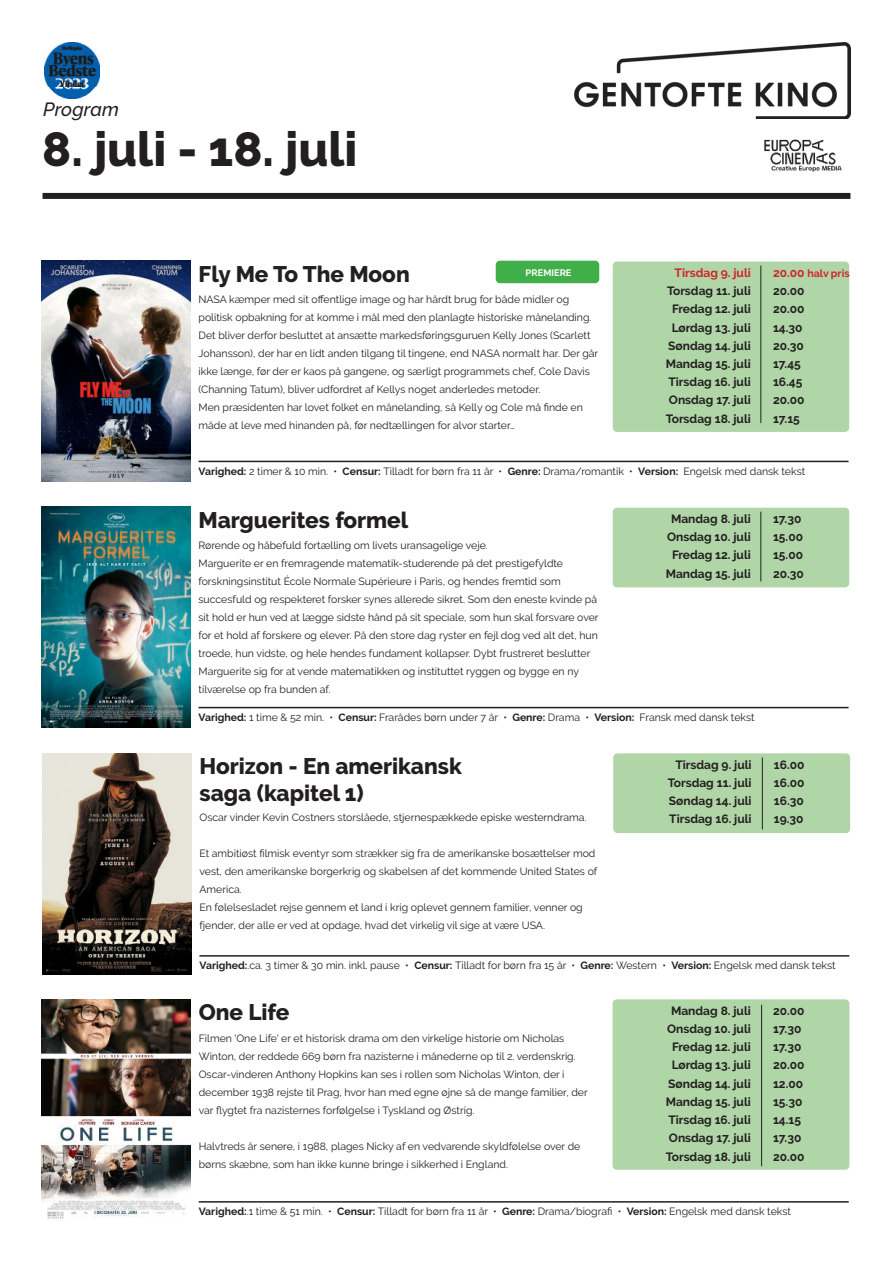
<style>
.page{position:relative;width:893px;height:1263px;background:#fff}
.page>*{position:absolute;margin:0;border:0;box-sizing:border-box;transform-origin:0 0}
.t1{font:800 48px "Raleway";color:#231f20}
.t2{font:800 22.5px/27px "Raleway";color:#231f20}
.t3{font:italic 500 19.05px "Raleway";color:#231f20}
.t4{font:700 12px/18.3px "Raleway";color:#231f20}
.t5{font:700 12px "Raleway";color:#d1232a}
.t6{font:10.5px/18px "Raleway";color:#231f20}
.t7{font:700 10.5px "Raleway";color:#d1232a}
.t8{font:700 9.3px "Raleway";color:#fff}
.s1{font-size:12px}
.s2{font-weight:700}
</style>
<div class="page">
<img style="left:574px;top:43px;width:276px;height:76px">
<div style="left:43px;top:193px;width:807px;height:6px;background:#231f20"></div>
<img style="left:764px;top:139px;width:78px;height:33px">
<img style="left:44px;top:43px;width:56px;height:55px">
<div style="left:612px;top:999px;width:237px;height:171px;background:#b0d5a7;border-radius:4px"></div>
<hr style="left:761px;top:1005px;width:1px;height:161px;background:#231f20">
<img style="left:41px;top:999px;width:150px;height:220px">
<hr style="left:199px;top:1201px;width:650px;height:1px;background:#231f20">
<div style="left:613px;top:753px;width:237px;height:80px;background:#b0d5a7;border-radius:4px"></div>
<hr style="left:762px;top:757px;width:1px;height:72px;background:#231f20">
<img style="left:42px;top:753px;width:149px;height:221px">
<hr style="left:199px;top:955px;width:650px;height:1px;background:#231f20">
<img style="left:41px;top:507px;width:149px;height:220px">
<hr style="left:199px;top:707px;width:649px;height:1px;background:#231f20">
<div style="left:613px;top:508px;width:236px;height:79px;background:#b0d5a7;border-radius:4px"></div>
<hr style="left:761px;top:512px;width:1px;height:69px;background:#231f20">
<img style="left:41px;top:261px;width:149px;height:221px">
<hr style="left:199px;top:461px;width:649px;height:1px;background:#231f20">
<div style="left:613px;top:262px;width:236px;height:170px;background:#b0d5a7;border-radius:4px"></div>
<hr style="left:761px;top:266px;width:1px;height:157px;background:#231f20">
<div style="left:496px;top:261px;width:103px;height:22px;background:#40ae49;border-radius:4px"></div>
<h3 class="t3" style="left:43px;top:103px;width:77px">Program</h3>
<h1 class="t1" style="left:42px;top:122px;width:317px">8. juli - 18. juli</h1>
<h2 class="t2" style="left:199px;top:261px;width:213px">Fly Me To The Moon</h2>
<p class="t7" style="left:773px;top:269px;width:78px"><span class="s1">20.00</span> halv pris</p>
<p class="t4" style="left:773px;top:283px;width:33px">20.00<br>20.00<br>14.30<br>20.30<br>17.45<br>16.45<br>20.00<br>17.15</p>
<p class="t5" style="left:675px;top:268px;width:78px">Tirsdag 9. juli</p>
<p class="t4" style="left:666px;top:283px;width:87px;text-align:center">Torsdag 11. juli<br>Fredag 12. juli<br>Lørdag 13. juli<br>Søndag 14. juli<br>Mandag 15. juli<br>Tirsdag 16. juli<br>Onsdag 17. juli<br>Torsdag 18. juli</p>
<p class="t8" style="left:526px;top:269px;width:47px">PREMIERE</p>
<p class="t6" style="left:199px;top:290px;width:401px">NASA kæmper med sit offentlige image og har hårdt brug for både midler og politisk opbakning for at komme i mål med den planlagte historiske månelanding.<br>Det bliver derfor besluttet at ansætte markedsføringsguruen Kelly Jones (Scarlett Johansson), der har en lidt anden tilgang til tingene, end NASA normalt har. Der går ikke længe, før der er kaos på gangene, og særligt programmets chef, Cole Davis (Channing Tatum), bliver udfordret af Kellys noget anderledes metoder.<br>Men præsidenten har lovet folket en månelanding, så Kelly og Cole må finde en måde at leve med hinanden på, før nedtællingen for alvor starter…</p>
<p class="t6" style="left:199px;top:462px;width:608px"><span class="s2">Varighed:</span> 2 timer &amp; 10 min. • <span class="s2">Censur:</span> Tilladt for børn fra 11 år • <span class="s2">Genre:</span> Drama/romantik • <span class="s2">Version:</span> Engelsk med dansk tekst</p>
<h2 class="t2" style="left:199px;top:507px;width:211px">Marguerites formel</h2>
<p class="t4" style="left:773px;top:511px;width:32px">17.30<br>15.00<br>15.00<br>20.30</p>
<p class="t4" style="left:666px;top:511px;width:87px;text-align:center">Mandag 8. juli<br>Onsdag 10. juli<br>Fredag 12. juli<br>Mandag 15. juli</p>
<p class="t6" style="left:199px;top:536px;width:402px">Rørende og håbefuld fortælling om livets uransagelige veje.<br>Marguerite er en fremragende matematik-studerende på det prestigefyldte forskningsinstitut École Normale Supérieure i Paris, og hendes fremtid som succesfuld og respekteret forsker synes allerede sikret. Som den eneste kvinde på sit hold er hun ved at lægge sidste hånd på sit speciale, som hun skal forsvare over for et hold af forskere og elever. På den store dag ryster en fejl dog ved alt det, hun troede, hun vidste, og hele hendes fundament kollapser. Dybt frustreret beslutter Marguerite sig for at vende matematikken og instituttet ryggen og bygge en ny tilværelse op fra bunden af.</p>
<p class="t6" style="left:199px;top:708px;width:558px"><span class="s2">Varighed:</span> 1 time &amp; 52 min. • <span class="s2">Censur:</span> Frarådes børn under 7 år • <span class="s2">Genre:</span> Drama • <span class="s2">Version:</span> Fransk med dansk tekst</p>
<h2 class="t2" style="left:199px;top:753px;width:264px">Horizon - En amerikansk saga (kapitel 1)</h2>
<p class="t4" style="left:668px;top:756px;width:85px;text-align:justify;text-indent:8px">Tirsdag 9. juli Torsdag 11. juli Søndag 14. juli</p>
<p class="t4" style="left:774px;top:756px;width:32px;text-align:justify">16.00<br>16.00<br>16.30<br>19.30</p>
<p class="t6" style="left:199px;top:808px;width:389px">Oscar vinder Kevin Costners storslåede, stjernespækkede episke westerndrama.</p>
<p class="t4" style="left:669px;top:811px;width:84px">Tirsdag 16. juli</p>
<p class="t6" style="left:199px;top:844px;width:399px">Et ambitiøst filmisk eventyr som strækker sig fra de amerikanske bosættelser mod vest, den amerikanske borgerkrig og skabelsen af det kommende United States of America.<br>En følelsesladet rejse gennem et land i krig oplevet gennem familier, venner og fjender, der alle er ved at opdage, hvad det virkelig vil sige at være USA.</p>
<p class="t6" style="left:199px;top:957px;width:638px"><span class="s2">Varighed:</span>.ca. 3 timer &amp; 30 min. inkl. pause • <span class="s2">Censur:</span> Tilladt for børn fra 15 år • <span class="s2">Genre:</span> Western • <span class="s2">Version:</span> Engelsk med dansk tekst</p>
<h2 class="t2" style="left:199px;top:999px;width:92px">One Life</h2>
<p class="t4" style="left:666px;top:1002px;width:87px;text-align:center">Mandag 8. juli<br>Onsdag 10. juli<br>Fredag 12. juli<br>Lørdag 13. juli<br>Søndag 14. juli<br>Mandag 15. juli<br>Tirsdag 16. juli<br>Onsdag 17. juli<br>Torsdag 18. juli</p>
<p class="t4" style="left:773px;top:1002px;width:33px">20.00<br>17.30<br>17.30<br>20.00<br>12.00<br>15.30<br>14.15<br>17.30<br>20.00</p>
<p class="t6" style="left:199px;top:1029px;width:391px">Filmen 'One Life' er et historisk drama om den virkelige historie om Nicholas Winton, der reddede 669 børn fra nazisterne i månederne op til 2. verdenskrig.<br>Oscar-vinderen Anthony Hopkins kan ses i rollen som Nicholas Winton, der i december 1938 rejste til Prag, hvor han med egne øjne så de mange familier, der var flygtet fra nazisternes forfølgelse i Tyskland og Østrig.</p>
<p class="t6" style="left:199px;top:1137px;width:383px">Halvtreds år senere, i 1988, plages Nicky af en vedvarende skyldfølelse over de børns skæbne, som han ikke kunne bringe i sikkerhed i England.</p>
<p class="t6" style="left:199px;top:1203px;width:594px"><span class="s2">Varighed:</span>.1 time &amp; 51 min. • <span class="s2">Censur:</span> Tilladt for børn fra 11 år • <span class="s2">Genre:</span> Drama/biografi • <span class="s2">Version:</span> Engelsk med dansk tekst</p>
</div>
